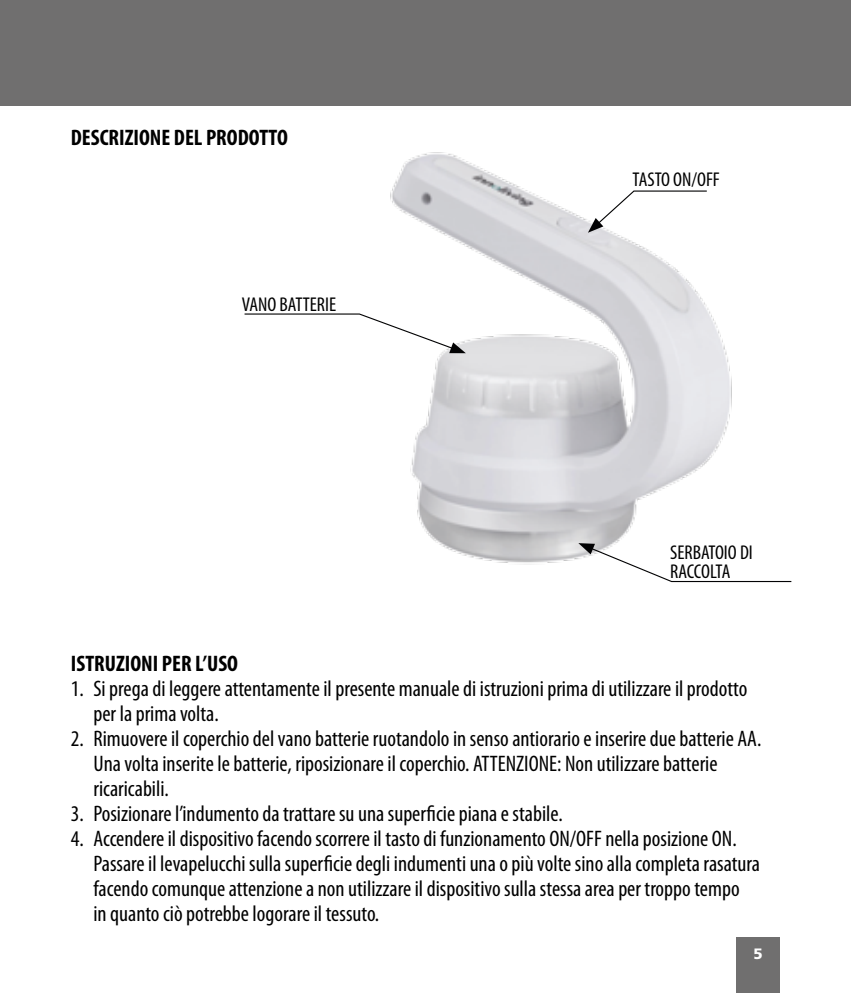
<style>
.page{position:relative;width:851px;height:993px;background:#fff}
.page>*{position:absolute;margin:0;border:0;box-sizing:border-box;transform-origin:0 0}
.t1{font:condensed 22.5px/25px "Myriad Pro";color:#000}
.t2{font:700 condensed 22.5px "Myriad Pro";color:#000}
.t3{font:condensed 20px/19px "Myriad Pro";color:#000}
.t4{font:900 15px "Frutiger LT Std";color:#fff}
</style>
<div class="page">
<div style="left:0;top:0;width:850px;height:106px;background:#706f6f"></div>
<div style="left:736px;top:937px;width:44px;height:55px;background:#706f6f"></div>
<img style="left:390px;top:152px;width:342px;height:413px">
<svg style="left:588px;top:190px;width:119px;height:43px"></svg>
<svg style="left:244px;top:313px;width:222px;height:40px"></svg>
<svg style="left:578px;top:543px;width:214px;height:39px"></svg>
<p class="t2" style="left:71px;top:123px;width:218px">DESCRIZIONE DEL PRODOTTO</p>
<p class="t3" style="left:242px;top:294px;width:96px">VANO BATTERIE</p>
<p class="t3" style="left:632px;top:169px;width:89px">TASTO ON/OFF</p>
<p class="t3" style="left:670px;top:542px;width:84px">SERBATOIO DI<br>RACCOLTA</p>
<p class="t2" style="left:71px;top:649px;width:169px">ISTRUZIONI PER L’USO</p>
<p class="t1" style="left:93px;top:675px;width:655px;text-indent:-22px">1. Si prega di leggere attentamente il presente manuale di istruzioni prima di utilizzare il prodotto per la prima volta.</p>
<p class="t1" style="left:93px;top:725px;width:669px;text-indent:-22px">2. Rimuovere il coperchio del vano batterie ruotandolo in senso antiorario e inserire due batterie AA.<br>Una volta inserite le batterie, riposizionare il coperchio. ATTENZIONE: Non utilizzare batterie ricaricabili.</p>
<p class="t1" style="left:71px;top:800px;width:493px">3. Posizionare l’indumento da trattare su una superficie piana e stabile.</p>
<p class="t1" style="left:93px;top:825px;width:668px;text-indent:-22px">4. Accendere il dispositivo facendo scorrere il tasto di funzionamento ON/OFF nella posizione ON.<br>Passare il levapelucchi sulla superficie degli indumenti una o più volte sino alla completa rasatura facendo comunque attenzione a non utilizzare il dispositivo sulla stessa area per troppo tempo<br>in quanto ciò potrebbe logorare il tessuto.</p>
<p class="t4" style="left:753px;top:944px;width:11px">5</p>
</div>
